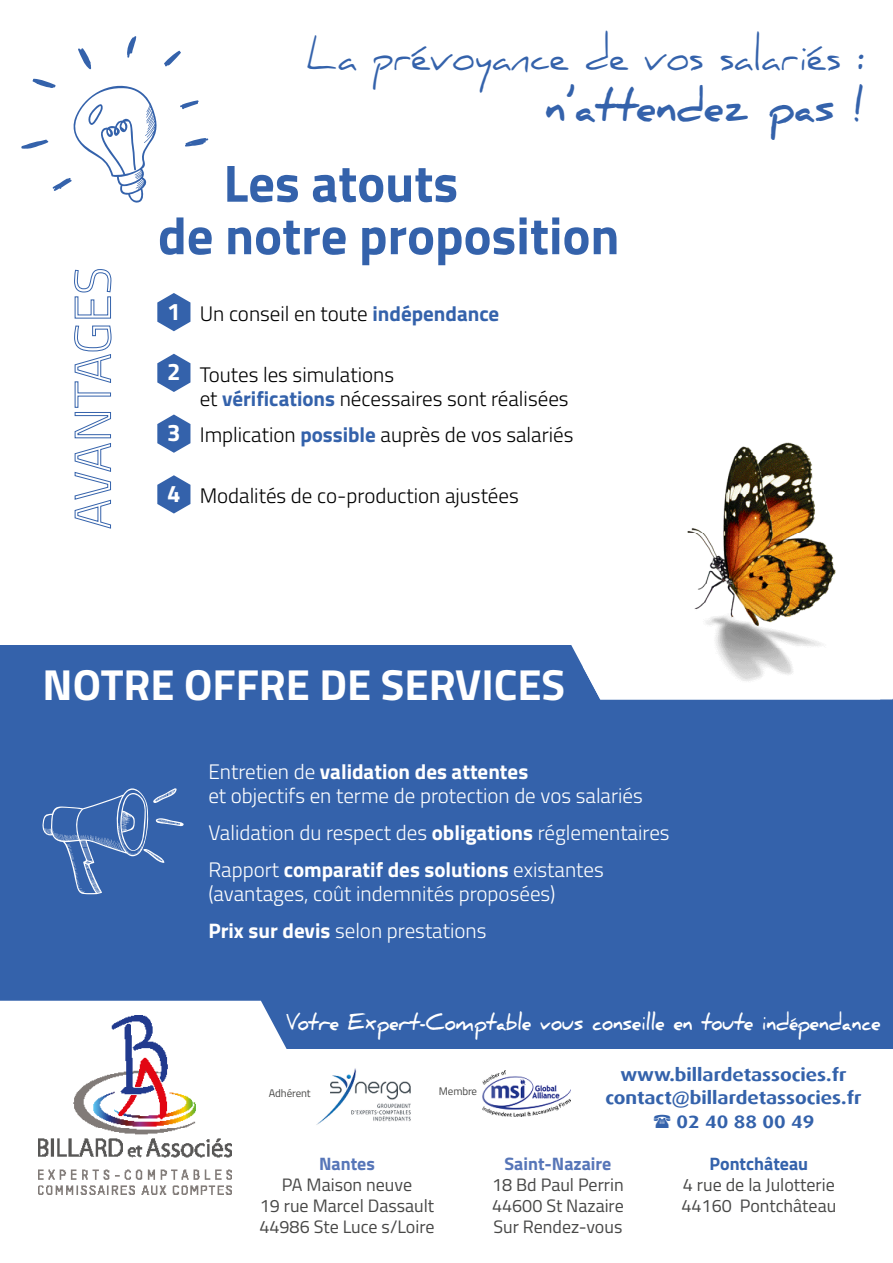
<style>
.page{position:relative;width:893px;height:1263px;background:#fff}
.page>*{position:absolute;margin:0;border:0;box-sizing:border-box;transform-origin:0 0}
.t1{font:700 52.5px/52.5px "Titillium";color:#3462ab}
.t2{font:43.5px "Daniel";color:#3462ab;scale:.87 1}
.t3{font:700 43.5px "Titillium";color:#fff}
.t4{font:700 43.5px "Daniel";color:#3462ab;scale:.87 1}
.t5{font:700 22.5px "Daniel";color:#fff;scale:.8 1}
.t6{font:300 21px/36.8px "Titillium";color:#fff}
.t7{font:300 21px/24px "Titillium";color:#000}
.t8{font:18px/21px "Titillium";color:#484847;text-align:center}
.t9{font:700 18px "Dax Wide";color:#3462ab}
.t10{font:700 18px "Titillium";color:#5776b8}
.t11{font:700 18px "Titillium";color:#3462ab}
.t12{font:10.95px "Titillium";letter-spacing:-.01em;color:#484847}
.s1{font-weight:700;font-size:24px;color:#fff}
.s2{font-weight:700;color:#3462ab}
.s3{font-weight:700}
</style>
<div class="page">
<div style="left:0;top:645px;width:893px;height:435px;background:#3462ab"></div>
<svg style="left:42px;top:788px;width:142px;height:106px"></svg>
<img style="left:583px;top:442px;width:297px;height:244px">
<div style="left:593px;top:686px;width:287px;height:13px;background:#fff"></div>
<svg style="left:74px;top:325px;width:38px;height:204px"></svg>
<svg style="left:74px;top:269px;width:38px;height:50px"></svg>
<svg style="left:157px;top:293px;width:33px;height:38px"></svg>
<svg style="left:157px;top:354px;width:33px;height:38px"></svg>
<svg style="left:157px;top:414px;width:33px;height:39px"></svg>
<svg style="left:157px;top:475px;width:33px;height:38px"></svg>
<svg style="left:164px;top:50px;width:17px;height:17px"></svg>
<svg style="left:180px;top:100px;width:19px;height:9px"></svg>
<svg style="left:185px;top:138px;width:24px;height:9px"></svg>
<svg style="left:127px;top:36px;width:9px;height:22px"></svg>
<svg style="left:78px;top:48px;width:13px;height:22px"></svg>
<svg style="left:21px;top:79px;width:136px;height:124px"></svg>
<div style="left:0;top:1049px;width:893px;height:214px;background:#fff"></div>
<svg style="left:0;top:1001px;width:287px;height:194px"></svg>
<div style="left:237px;top:1056px;width:106px;height:75px;background:#fff"></div>
<img style="left:316px;top:1068px;width:91px;height:57px">
<img style="left:509px;top:1076px;width:61px;height:40px">
<img style="left:38px;top:1016px;width:193px;height:179px">
<h2 class="t2" style="left:306px;top:29px;width:645px">La prévoyance de vos salariés :</h2>
<h2 class="t4" style="left:545px;top:80px;width:370px">n’attendez pas !</h2>
<h1 class="t1" style="left:158px;top:154px;width:463px;text-indent:66px">Les atouts<br>de notre proposition</h1>
<p class="t7" style="left:167px;top:300px;width:334px"><span class="s1">1</span> Un conseil en toute <span class="s2">indépendance</span></p>
<p class="t7" style="left:200px;top:361px;width:370px;text-indent:-33px"><span class="s1">2</span> Toutes les simulations<br>et <span class="s2">vérifications</span> nécessaires sont réalisées</p>
<p class="t7" style="left:167px;top:422px;width:408px"><span class="s1">3</span> Implication <span class="s2">possible</span> auprès de vos salariés</p>
<p class="t7" style="left:167px;top:483px;width:353px"><span class="s1">4</span> Modalités de co-production ajustées</p>
<h2 class="t3" style="left:43px;top:652px;width:524px">NOTRE OFFRE DE SERVICES</h2>
<p class="t6" style="left:208px;top:759px;width:436px;line-height:24px">Entretien de <span class="s3">validation des attentes<br></span>et objectifs en terme de protection de vos salariés</p>
<p class="t6" style="left:208px;top:813px;width:463px">Validation du respect des <span class="s3">obligations</span> réglementaires<br>Rapport <span class="s3">comparatif des solutions</span> existantes</p>
<p class="t6" style="left:208px;top:874px;width:349px">(avantages, coût indemnités proposées)<br><span class="s3">Prix sur devis</span> selon prestations</p>
<p class="t5" style="left:286px;top:1009px;width:745px">Votre Expert-Comptable vous conseille en toute indépendance</p>
<p class="t12" style="left:269px;top:1085px;width:43px">Adhérent</p>
<p class="t12" style="left:439px;top:1083px;width:40px">Membre</p>
<p class="t10" style="left:319px;top:1150px;width:57px">Nantes</p>
<p class="t8" style="left:259px;top:1173px;width:177px">PA Maison neuve<br>19 rue Marcel Dassault<br>44986 Ste Luce s/Loire</p>
<p class="t9" style="left:620px;top:1065px;width:228px">www.billardetassocies.fr</p>
<p class="t9" style="left:605px;top:1088px;width:258px">contact@billardetassocies.fr</p>
<p class="t9" style="left:676px;top:1111px;width:139px">02 40 88 00 49</p>
<p class="t10" style="left:504px;top:1150px;width:109px">Saint-Nazaire</p>
<p class="t8" style="left:492px;top:1173px;width:133px;text-align:justify">18 Bd Paul Perrin 44600 St Nazaire Sur Rendez-vous</p>
<p class="t11" style="left:709px;top:1150px;width:100px">Pontchâteau</p>
<p class="t8" style="left:681px;top:1173px;width:156px;text-align:left">4 rue de la Julotterie<br>44160 Pontchâteau</p>
</div>
